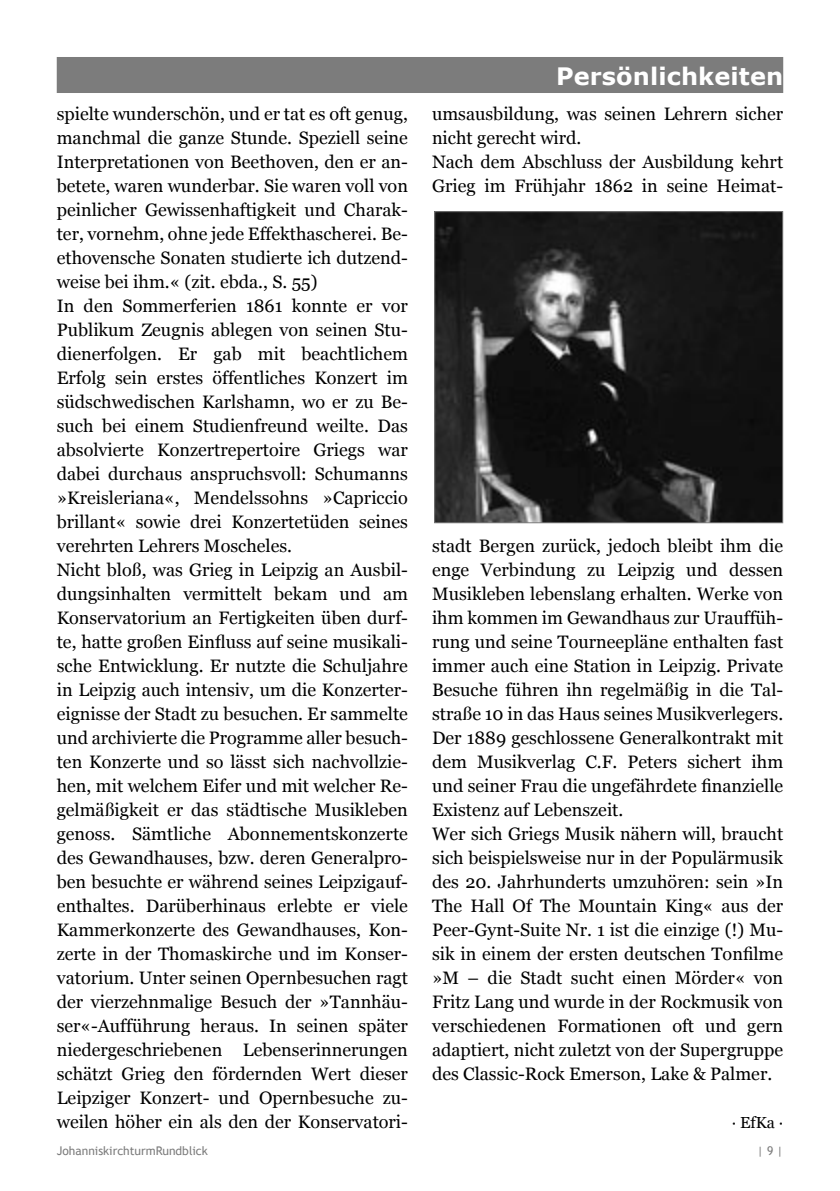
<style>
.page{position:relative;width:840px;height:1191px;background:#fff}
.page>*{position:absolute;margin:0;border:0;box-sizing:border-box;transform-origin:0 0}
.Titel_oben_r{font:700 24px "Verdana";letter-spacing:.005em;color:#fff}
.Fließ{font:18px/24px "Georgia";color:#000;text-align:justify}
.Autor{font:16px "Georgia";color:#000}
.t1{font:12px "Trebuchet MS";color:#7c7c7c}
</style>
<div class="page">
<div style="left:57px;top:57px;width:725px;height:36px;background:#7c7c7c"></div>
<img style="left:436px;top:213px;width:344px;height:308px">
<div style="left:434px;top:211px;width:348px;height:312px;border:1px solid #7c7c7c"></div>
<p class="Fließ" style="left:57px;top:102px;width:352px">spielte wunderschön, und er tat es oft genug, manchmal die ganze Stunde. Speziell seine Interpretationen von Beethoven, den er an&shy;betete, waren wunderbar. Sie waren voll von peinlicher Gewissenhaftigkeit und Charak&shy;ter, vornehm, ohne jede Effekthascherei. Be&shy;ethovensche Sonaten studierte ich dutzend&shy;weise bei ihm.« (zit. ebda., S. 55)</p>
<p class="Fließ" style="left:57px;top:294px;width:352px">In den Sommerferien 1861 konnte er vor Publikum Zeugnis ablegen von seinen Stu&shy;dienerfolgen. Er gab mit beachtlichem Erfolg sein erstes öffentliches Konzert im südschwedischen Karlshamn, wo er zu Be&shy;such bei einem Studienfreund weilte. Das absolvierte Konzertrepertoire Griegs war dabei durchaus anspruchsvoll: Schumanns »Kreisleriana«, Mendelssohns »Capriccio brillant« sowie drei Konzertetüden seines verehrten Lehrers Moscheles.</p>
<p class="Fließ" style="left:57px;top:558px;width:352px">Nicht bloß, was Grieg in Leipzig an Ausbil&shy;dungsinhalten vermittelt bekam und am Konservatorium an Fertigkeiten üben durf&shy;te, hatte großen Einfluss auf seine musikali&shy;sche Entwicklung. Er nutzte die Schuljahre in Leipzig auch intensiv, um die Konzerter&shy;eignisse der Stadt zu besuchen. Er sammelte und archivierte die Programme aller besuch&shy;ten Konzerte und so lässt sich nachvollzie&shy;hen, mit welchem Eifer und mit welcher Re&shy;gelmäßigkeit er das städtische Musikleben genoss. Sämtliche Abonnementskonzerte des Gewandhauses, bzw. deren Generalpro&shy;ben besuchte er während seines Leipzigauf&shy;enthaltes. Darüberhinaus erlebte er viele Kammerkonzerte des Gewandhauses, Kon&shy;zerte in der Thomaskirche und im Konser&shy;vatorium. Unter seinen Opernbesuchen ragt der vierzehnmalige Besuch der »Tannhäu&shy;ser«-Aufführung heraus. In seinen später niedergeschriebenen Lebenserinnerungen schätzt Grieg den fördernden Wert dieser Leipziger Konzert- und Opernbesuche zu&shy;weilen höher ein als den der Konservatori-</p>
<p class="Titel_oben_r" style="left:555px;top:61px;width:228px">Persönlichkeiten</p>
<p class="Fließ" style="left:432px;top:102px;width:352px">umsausbildung, was seinen Lehrern sicher nicht gerecht wird.</p>
<p class="Fließ" style="left:432px;top:150px;width:352px">Nach dem Abschluss der Ausbildung kehrt<br>Grieg im Frühjahr 1862 in seine Heimat-</p>
<p class="Fließ" style="left:432px;top:534px;width:352px">stadt Bergen zurück, jedoch bleibt ihm die enge Verbindung zu Leipzig und dessen Musikleben lebenslang erhalten. Werke von ihm kommen im Gewandhaus zur Urauffüh&shy;rung und seine Tourneepläne enthalten fast immer auch eine Station in Leipzig. Private Besuche führen ihn regelmäßig in die Tal&shy;straße 10 in das Haus seines Musikverlegers.<br>Der 1889 geschlossene Generalkontrakt mit dem Musikverlag C.F. Peters sichert ihm und seiner Frau die ungefährdete finanzielle Existenz auf Lebenszeit.</p>
<p class="Fließ" style="left:432px;top:822px;width:352px">Wer sich Griegs Musik nähern will, braucht sich beispielsweise nur in der Populärmusik des 20. Jahrhunderts umzuhören: sein »In The Hall Of The Mountain King« aus der Peer-Gynt-Suite Nr. 1 ist die einzige (!) Mu&shy;sik in einem der ersten deutschen Tonfilme »M – die Stadt sucht einen Mörder« von Fritz Lang und wurde in der Rockmusik von verschiedenen Formationen oft und gern adaptiert, nicht zuletzt von der Supergruppe des Classic-Rock Emerson, Lake &amp; Palmer.</p>
<p class="Autor" style="left:731px;top:1113px;width:53px">∙ EfKa ∙</p>
<p class="t1" style="left:57px;top:1143px;width:153px">JohanniskirchturmRundblick</p>
<p class="t1" style="left:756px;top:1143px;width:28px">| 9 |</p>
</div>
